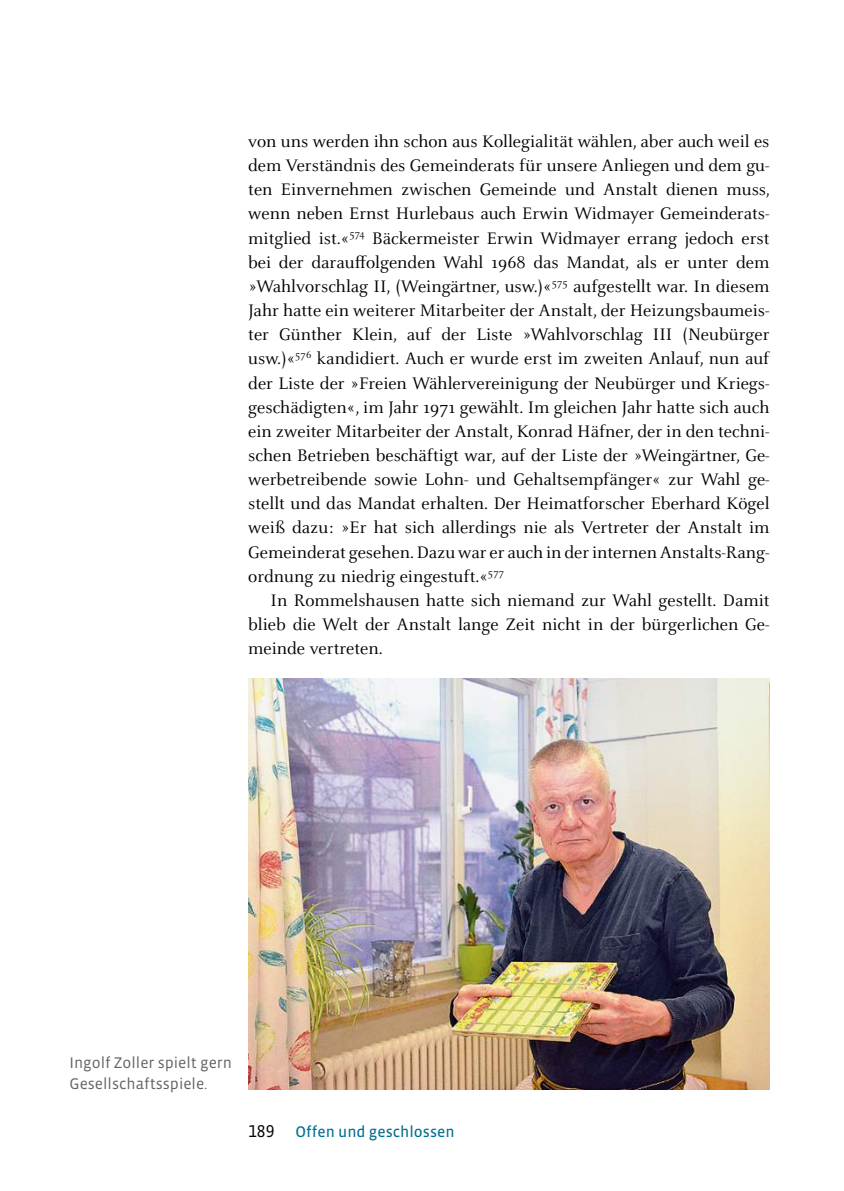
<style>
.page{position:relative;width:844px;height:1191px;background:#fff}
.page>*{position:absolute;margin:0;border:0;box-sizing:border-box;transform-origin:0 0}
.t1{font:18.38px/24.2px "Celeste Pro";color:#000;text-align:justify}
.t2{font:15.75px/21px "Vista Sans OT";color:#646363}
.t3{font:15.75px "Vista Sans OT";color:#006f8e}
.s1{font-size:17.5px;color:#000}
</style>
<div class="page">
<img style="left:248px;top:678px;width:521px;height:411px">
<p class="t1" style="left:248px;top:129px;width:523px">von uns werden ihn schon aus Kollegialität wählen, aber auch weil es dem Verständnis des Gemeinderats für unsere Anliegen und dem gu&shy;ten Einvernehmen zwischen Gemeinde und Anstalt dienen muss, wenn neben Ernst Hurlebaus auch Erwin Widmayer Gemeinderats&shy;mitglied ist.«<sup>574</sup> Bäckermeister Erwin Widmayer errang jedoch erst bei der darauffolgenden Wahl 1968 das Mandat, als er unter dem »Wahlvorschlag II, (Weingärtner, usw.)«<sup>575</sup> aufgestellt war. In diesem Jahr hatte ein weiterer Mitarbeiter der Anstalt, der Heizungsbaumeis&shy;ter Günther Klein, auf der Liste »Wahlvorschlag III (Neubürger usw.)«<sup>576</sup> kandidiert. Auch er wurde erst im zweiten Anlauf, nun auf der Liste der »Freien Wählervereinigung der Neubürger und Kriegs&shy;geschädigten«, im Jahr 1971 gewählt. Im gleichen Jahr hatte sich auch ein zweiter Mitarbeiter der Anstalt, Konrad Häfner, der in den techni&shy;schen Betrieben beschäftigt war, auf der Liste der »Weingärtner, Ge&shy;werbetreibende sowie Lohn- und Gehaltsempfänger« zur Wahl ge&shy;stellt und das Mandat erhalten. Der Heimatforscher Eberhard Kögel weiß dazu: »Er hat sich allerdings nie als Vertreter der Anstalt im Gemeinderat gesehen. Dazu war er auch in der internen Anstalts-Rang&shy;ordnung zu niedrig eingestuft.«<sup>577</sup></p>
<p class="t1" style="left:248px;top:588px;width:522px;text-indent:22px">In Rommelshausen hatte sich niemand zur Wahl gestellt. Damit blieb die Welt der Anstalt lange Zeit nicht in der bürgerlichen Ge&shy;meinde vertreten.</p>
<p class="t2" style="left:69px;top:1052px;width:164px">Ingolf Zoller spielt gern<br>Gesellschaftsspiele.</p>
<p class="t3" style="left:248px;top:1124px;width:208px"><span class="s1">189</span> Offen und geschlossen</p>
</div>
